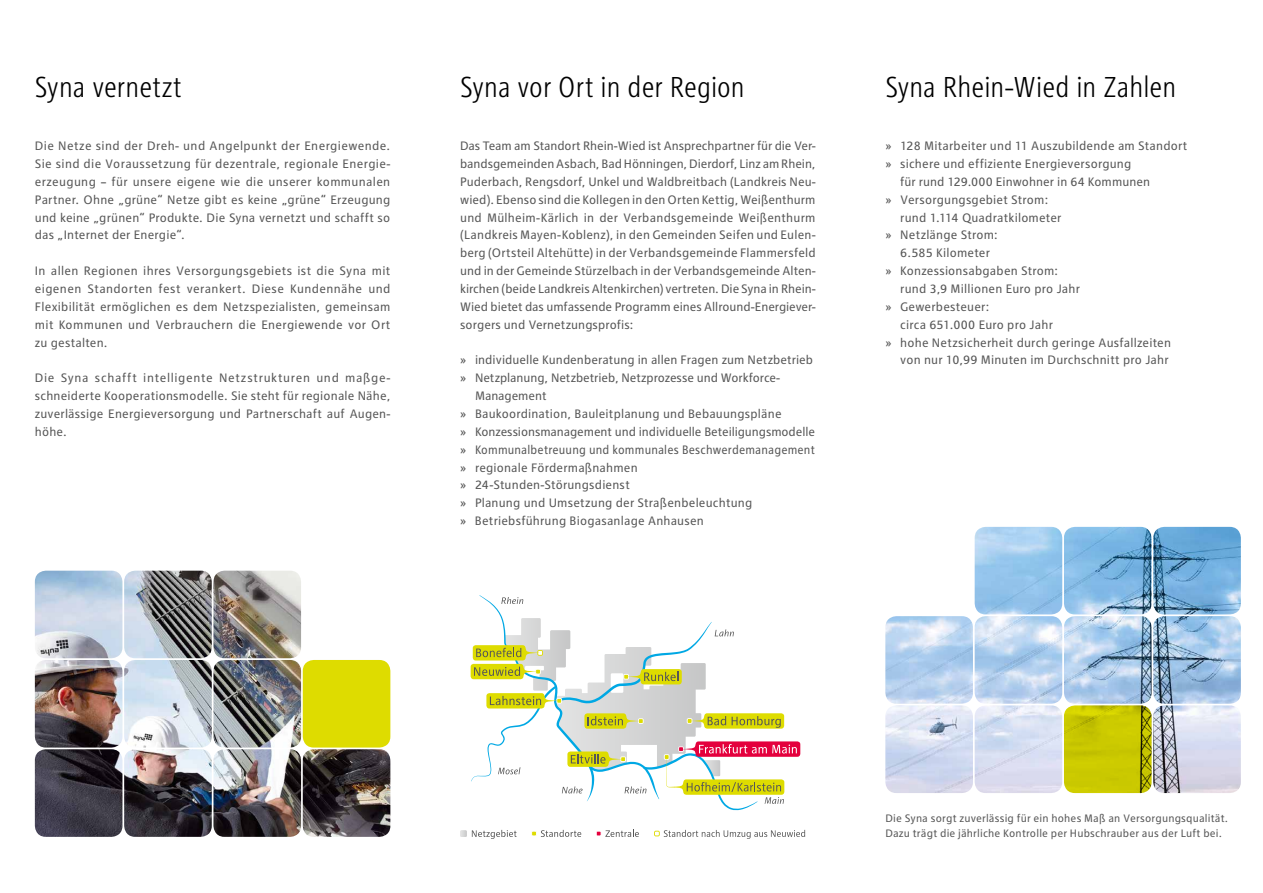
<style>
.page{position:relative;width:1263px;height:893px;background:#fff}
.page>*{position:absolute;margin:0;border:0;box-sizing:border-box;transform-origin:0 0}
.t1{font:300 condensed 30px "RWE Headline";color:#000}
.t2{font:12.75px/17.9px "RWE Text";letter-spacing:.015em;color:#565656;text-align:justify}
.t3{font:12.75px "RWE Text";letter-spacing:-.005em;color:#565656}
.t4{font:11.25px/15px "RWE Text";letter-spacing:.015em;color:#565656}
</style>
<div class="page">
<img style="left:35px;top:571px;width:355px;height:266px">
<div style="left:303px;top:660px;width:87px;height:87px;background:#dedc00;border-radius:11px"></div>
<svg style="left:460px;top:830px;width:57px;height:9px"></svg>
<svg style="left:596px;top:830px;width:43px;height:7px"></svg>
<svg style="left:531px;top:830px;width:50px;height:7px"></svg>
<svg style="left:654px;top:830px;width:151px;height:9px"></svg>
<svg style="left:471px;top:595px;width:329px;height:215px"></svg>
<img style="left:885px;top:527px;width:356px;height:266px">
<svg style="left:1064px;top:705px;width:87px;height:88px;background:#c3c101"></svg>
<h1 class="t1" style="left:35px;top:70px;width:148px">Syna vernetzt</h1>
<p class="t2" style="left:35px;top:137px;width:357px">Die Netze sind der Dreh- und Angelpunkt der Energiewende.<br>Sie sind die Voraussetzung für dezentrale, regionale Energie&shy;erzeugung – für unsere eigene wie die unserer kommunalen Partner. Ohne „grüne“ Netze gibt es keine „grüne“ Erzeugung und keine „grünen“ Produkte. Die Syna vernetzt und schafft so das „Internet der Energie“.</p>
<p class="t2" style="left:35px;top:262px;width:357px">In allen Regionen ihres Versorgungsgebiets ist die Syna mit eigenen Standorten fest verankert. Diese Kundennähe und Flexibilität ermöglichen es dem Netzspezialisten, gemeinsam mit Kommunen und Verbrauchern die Energiewende vor Ort zu gestalten.</p>
<p class="t2" style="left:35px;top:369px;width:357px">Die Syna schafft intelligente Netzstrukturen und maßge&shy;schneiderte Kooperationsmodelle. Sie steht für regionale Nähe, zuverlässige Energieversorgung und Partnerschaft auf Augen&shy;höhe.</p>
<h1 class="t1" style="left:460px;top:70px;width:286px">Syna vor Ort in der Region</h1>
<h1 class="t1" style="left:885px;top:70px;width:292px">Syna Rhein-Wied in Zahlen</h1>
<p class="t2" style="left:460px;top:137px;width:357px">Das Team am Standort Rhein-Wied ist Ansprechpartner für die Ver&shy;bandsgemeinden Asbach, Bad Hönningen, Dierdorf, Linz am Rhein, Puderbach, Rengsdorf, Unkel und Waldbreitbach (Landkreis Neu&shy;wied). Ebenso sind die Kollegen in den Orten Kettig, Weißenthurm und Mülheim-Kärlich in der Verbandsgemeinde Weißenthurm (Landkreis Mayen-Koblenz), in den Gemeinden Seifen und Eulen&shy;berg (Ortsteil Altehütte) in der Verbandsgemeinde Flammersfeld und in der Gemeinde Stürzelbach in der Verbandsgemeinde Alten&shy;kirchen (beide Landkreis Altenkirchen) vertreten. Die Syna in Rhein-Wied bietet das umfassende Programm eines Allround-Energiever&shy;sorgers und Vernetzungsprofis:</p>
<p class="t2" style="left:460px;top:351px;width:354px">» individuelle Kundenberatung in allen Fragen zum Netzbetrieb</p>
<p class="t3" style="left:460px;top:371px;width:321px">» Netzplanung, Netzbetrieb, Netzprozesse und Workforce-</p>
<p class="t3" style="left:475px;top:389px;width:73px">Management</p>
<p class="t2" style="left:460px;top:405px;width:323px">» Baukoordination, Bauleitplanung und Bebauungspläne</p>
<p class="t3" style="left:460px;top:424px;width:356px">» Konzessionsmanagement und individuelle Beteiligungsmodelle</p>
<p class="t2" style="left:460px;top:440px;width:356px">» Kommunalbetreuung und kommunales Beschwerdemanagement</p>
<p class="t2" style="left:460px;top:458px;width:179px">» regionale Fördermaßnahmen</p>
<p class="t2" style="left:460px;top:476px;width:171px">» 24-Stunden-Störungsdienst</p>
<p class="t2" style="left:460px;top:494px;width:294px">» Planung und Umsetzung der Straßenbeleuchtung</p>
<p class="t2" style="left:460px;top:512px;width:245px">» Betriebsführung Biogasanlage Anhausen</p>
<p class="t2" style="left:885px;top:137px;width:304px">» 128 Mitarbeiter und 11 Auszubildende am Standort</p>
<p class="t2" style="left:885px;top:155px;width:248px">» sichere und effiziente Energieversorgung</p>
<p class="t2" style="left:900px;top:173px;width:251px">für rund 129.000 Einwohner in 64 Kommunen</p>
<p class="t2" style="left:885px;top:190px;width:164px">» Versorgungsgebiet Strom:</p>
<p class="t2" style="left:900px;top:208px;width:163px">rund 1.114 Quadratkilometer</p>
<p class="t2" style="left:885px;top:226px;width:114px">» Netzlänge Strom:</p>
<p class="t2" style="left:900px;top:244px;width:91px">6.585 Kilometer</p>
<p class="t2" style="left:885px;top:262px;width:174px">» Konzessionsabgaben Strom:</p>
<p class="t2" style="left:900px;top:280px;width:181px">rund 3,9 Millionen Euro pro Jahr</p>
<p class="t2" style="left:885px;top:298px;width:105px">» Gewerbesteuer:</p>
<p class="t2" style="left:900px;top:315px;width:154px">circa 651.000 Euro pro Jahr</p>
<p class="t2" style="left:885px;top:333px;width:287px">» hohe Netzsicherheit durch geringe Ausfallzeiten</p>
<p class="t2" style="left:900px;top:351px;width:270px">von nur 10,99 Minuten im Durchschnitt pro Jahr</p>
<p class="t4" style="left:885px;top:810px;width:344px">Die Syna sorgt zuverlässig für ein hohes Maß an Versorgungsqualität.<br>Dazu trägt die jährliche Kontrolle per Hubschrauber aus der Luft bei.</p>
</div>
